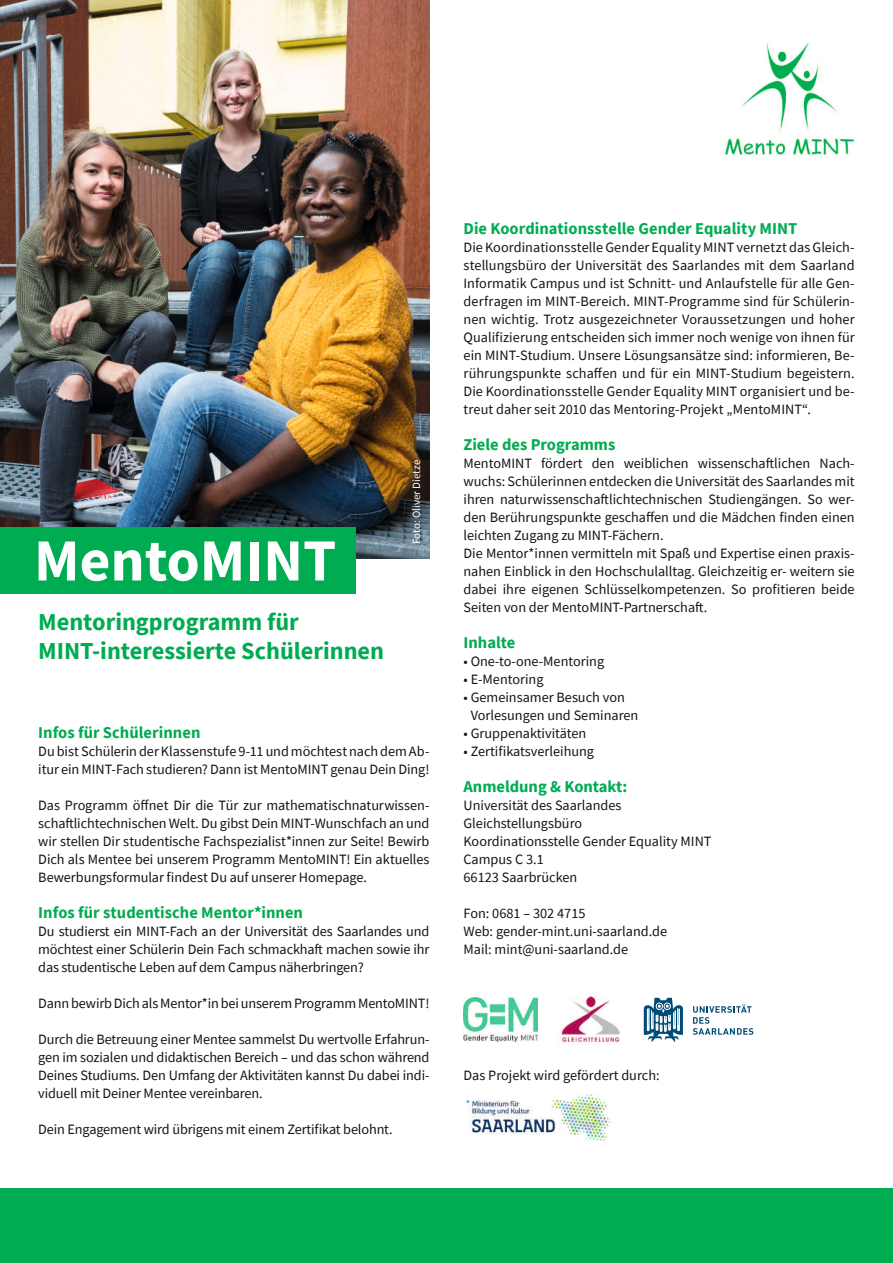
<style>
.page{position:relative;width:893px;height:1263px;background:#fff}
.page>*{position:absolute;margin:0;border:0;box-sizing:border-box;transform-origin:0 0}
.t1{font:700 59.7px "Source Sans Pro";color:#fff}
.t2{font:700 24.3px/29.2px "Source Sans Pro";color:#00ac51}
.t3{font:700 16.5px "Source Sans Pro";color:#00ac51}
.t4{font:14.25px/18px "Source Sans Pro";color:#131413}
.t5{font:11.1px "Source Sans Pro";color:#fff}
</style>
<div class="page">
<img style="left:0;top:0;width:429px;height:558px">
<img style="left:725px;top:42px;width:130px;height:113px">
<div style="left:0;top:527px;width:356px;height:67px;background:#00ac51"></div>
<img style="left:466px;top:1094px;width:145px;height:47px">
<div style="left:0;top:1188px;width:893px;height:75px;background:#00ac51"></div>
<img style="left:560px;top:996px;width:60px;height:48px">
<svg style="left:644px;top:998px;width:39px;height:44px"></svg>
<svg style="left:693px;top:1004px;width:60px;height:31px"></svg>
<img style="left:463px;top:997px;width:74px;height:44px">
<h1 class="t1" style="left:34px;top:520px;width:304px">MentoMINT</h1>
<h2 class="t2" style="left:38px;top:607px;width:347px">Mentoringprogramm für<br>MINT-interessierte Schülerinnen</h2>
<p class="t5" style="left:409px;top:544px;width:85px;rotate:-90deg">Foto: Oliver Dietze</p>
<p class="t3" style="left:38px;top:721px;width:164px">Infos für Schülerinnen</p>
<p class="t4" style="left:38px;top:742px;width:393px">Du bist Schülerin der Klassenstufe 9-11 und möchtest nach dem Ab&shy;itur ein MINT-Fach studieren? Dann ist MentoMINT genau Dein Ding!</p>
<p class="t4" style="left:38px;top:796px;width:393px;text-align:justify">Das Programm öffnet Dir die Tür zur mathematischnaturwissen&shy;schaftlichtechnischen Welt. Du gibst Dein MINT-Wunschfach an und wir stellen Dir studentische Fachspezialist*innen zur Seite! Bewirb Dich als Mentee bei unserem Programm MentoMINT! Ein aktuelles Bewerbungsformular findest Du auf unserer Homepage.</p>
<p class="t3" style="left:38px;top:901px;width:266px">Infos für studentische Mentor*innen</p>
<p class="t4" style="left:38px;top:922px;width:393px;text-align:justify">Du studierst ein MINT-Fach an der Universität des Saarlandes und möchtest einer Schülerin Dein Fach schmackhaft machen sowie ihr das studentische Leben auf dem Campus näherbringen?</p>
<p class="t4" style="left:38px;top:994px;width:393px">Dann bewirb Dich als Mentor*in bei unserem Programm MentoMINT!</p>
<p class="t4" style="left:38px;top:1030px;width:393px;text-align:justify">Durch die Betreuung einer Mentee sammelst Du wertvolle Erfahrun&shy;gen im sozialen und didaktischen Bereich – und das schon während Deines Studiums. Den Umfang der Aktivitäten kannst Du dabei indi&shy;viduell mit Deiner Mentee vereinbaren.</p>
<p class="t4" style="left:38px;top:1120px;width:356px">Dein Engagement wird übrigens mit einem Zertifikat belohnt.</p>
<p class="t3" style="left:463px;top:217px;width:335px">Die Koordinationsstelle Gender Equality MINT</p>
<p class="t4" style="left:463px;top:238px;width:393px;text-align:justify">Die Koordinationsstelle Gender Equality MINT vernetzt das Gleich&shy;stellungsbüro der Universität des Saarlandes mit dem Saarland Informatik Campus und ist Schnitt- und Anlaufstelle für alle Gen&shy;derfragen im MINT-Bereich. MINT-Programme sind für Schülerin&shy;nen wichtig. Trotz ausgezeichneter Voraussetzungen und hoher Qualifizierung entscheiden sich immer noch wenige von ihnen für ein MINT-Studium. Unsere Lösungsansätze sind: informieren, Be&shy;rührungspunkte schaffen und für ein MINT-Studium begeistern.<br>Die Koordinationsstelle Gender Equality MINT organisiert und be&shy;treut daher seit 2010 das Mentoring-Projekt „MentoMINT“.</p>
<p class="t3" style="left:463px;top:433px;width:153px">Ziele des Programms</p>
<p class="t4" style="left:463px;top:454px;width:393px">MentoMINT fördert den weiblichen wissenschaftlichen Nach&shy;wuchs: Schülerinnen entdecken die Universität des Saarlandes mit ihren naturwissenschaftlichtechnischen Studiengängen. So wer&shy;den Berührungspunkte geschaffen und die Mädchen finden einen leichten Zugang zu MINT-Fächern.<br>Die Mentor*innen vermitteln mit Spaß und Expertise einen praxis&shy;nahen Einblick in den Hochschulalltag. Gleichzeitig er- weitern sie dabei ihre eigenen Schlüsselkompetenzen. So profitieren beide Seiten von der MentoMINT-Partnerschaft.</p>
<p class="t3" style="left:463px;top:631px;width:53px">Inhalte</p>
<p class="t4" style="left:463px;top:652px;width:142px">• One-to-one-Mentoring</p>
<p class="t4" style="left:463px;top:670px;width:82px">• E-Mentoring</p>
<p class="t4" style="left:471px;top:688px;width:169px;text-indent:-7px">• Gemeinsamer Besuch von<br>Vorlesungen und Seminaren</p>
<p class="t4" style="left:463px;top:724px;width:124px">• Gruppenaktivitäten</p>
<p class="t4" style="left:463px;top:742px;width:132px">• Zertifikatsverleihung</p>
<p class="t3" style="left:463px;top:775px;width:165px">Anmeldung &amp; Kontakt:</p>
<p class="t4" style="left:463px;top:796px;width:250px">Universität des Saarlandes<br>Gleichstellungsbüro<br>Koordinationsstelle Gender Equality MINT<br>Campus C 3.1<br>66123 Saarbrücken</p>
<p class="t4" style="left:463px;top:904px;width:205px">Fon: 0681 – 302 4715<br>Web: gender-mint.uni-saarland.de<br>Mail: mint@uni-saarland.de</p>
<p class="t4" style="left:463px;top:1066px;width:198px">Das Projekt wird gefördert durch:</p>
</div>
